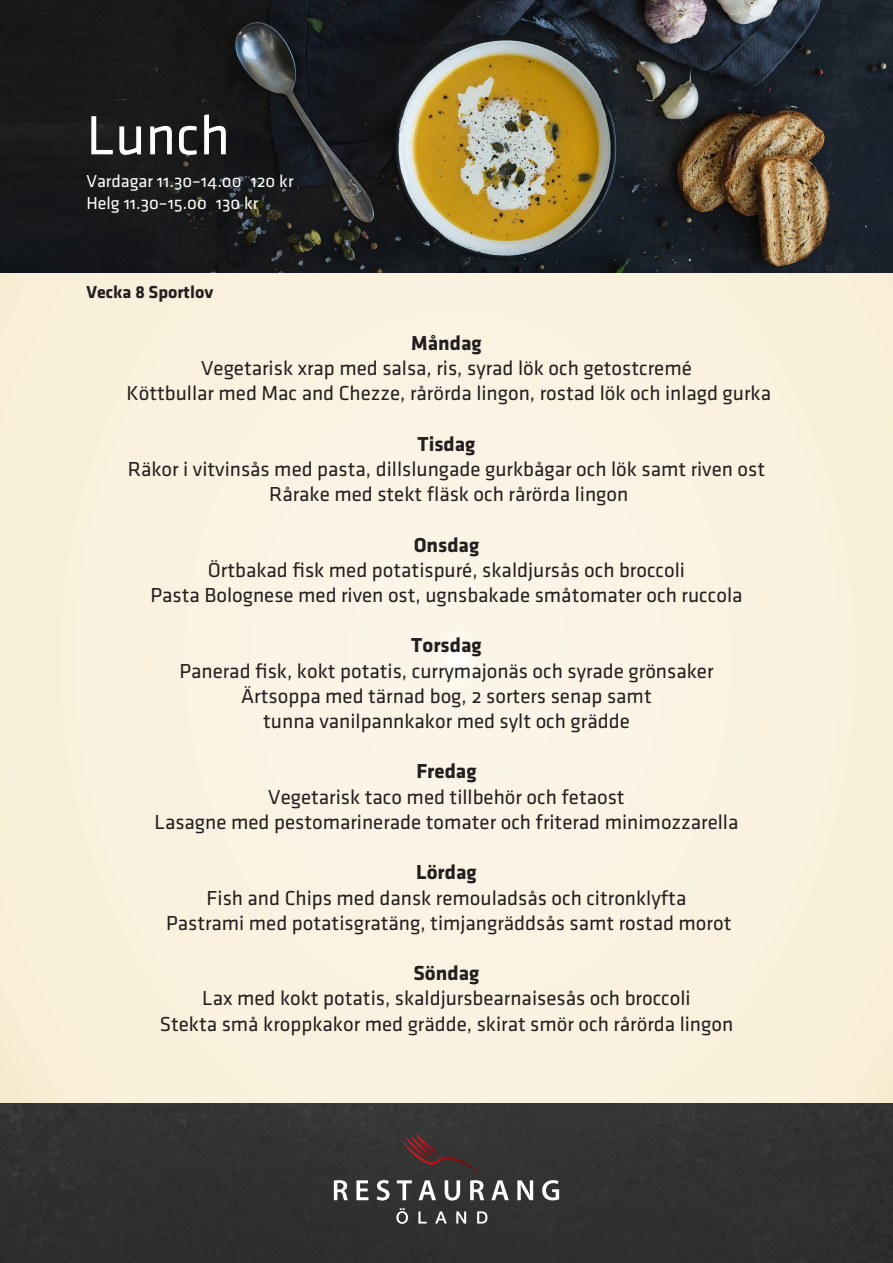
<style>
.page{position:relative;width:893px;height:1263px;background:#fff}
.page>*{position:absolute;margin:0;border:0;box-sizing:border-box;transform-origin:0 0}
.t1{font:57.3px "Klavika Regular OSF";color:#fff}
.t2{font:21px/25.2px "Klavika Regular OSF";color:#231f20;text-align:center}
.t3{font:700 21px "Klavika";color:#231f20}
.t4{font:18px/21.6px "Klavika Regular OSF";color:#fff}
.t5{font:700 18px "Klavika";color:#231f20}
</style>
<div class="page">
<div style="left:0;top:54px;width:893px;height:1209px;background:#faf2df"></div>
<img style="left:0;top:0;width:893px;height:272px">
<div style="left:0;top:1104px;width:893px;height:159px;background:#323031"></div>
<svg style="left:334px;top:1180px;width:14px;height:20px"></svg>
<svg style="left:356px;top:1180px;width:12px;height:20px"></svg>
<svg style="left:377px;top:1180px;width:13px;height:20px"></svg>
<svg style="left:397px;top:1180px;width:15px;height:20px"></svg>
<svg style="left:419px;top:1180px;width:17px;height:20px"></svg>
<svg style="left:445px;top:1180px;width:15px;height:20px"></svg>
<svg style="left:470px;top:1180px;width:14px;height:20px"></svg>
<svg style="left:491px;top:1180px;width:18px;height:20px"></svg>
<svg style="left:517px;top:1180px;width:16px;height:20px"></svg>
<svg style="left:542px;top:1180px;width:17px;height:20px"></svg>
<svg style="left:396px;top:1208px;width:12px;height:16px"></svg>
<svg style="left:418px;top:1211px;width:9px;height:12px"></svg>
<svg style="left:435px;top:1211px;width:12px;height:12px"></svg>
<svg style="left:456px;top:1211px;width:10px;height:12px"></svg>
<svg style="left:477px;top:1211px;width:10px;height:12px"></svg>
<svg style="left:401px;top:1133px;width:80px;height:41px;background:#423132"></svg>
<p class="t1" style="left:86px;top:106px;width:145px">Lunch</p>
<p class="t4" style="left:86px;top:170px;width:209px">Vardagar 11.30–14.00 120 kr<br>Helg 11.30–15.00 130 kr</p>
<p class="t5" style="left:86px;top:282px;width:128px">Vecka 8 Sportlov</p>
<p class="t3" style="left:411px;top:331px;width:72px">Måndag</p>
<p class="t2" style="left:201px;top:356px;width:492px">Vegetarisk xrap med salsa, ris, syrad lök och getostcremé</p>
<p class="t2" style="left:126px;top:381px;width:646px">Köttbullar med Mac and Chezze, rårörda lingon, rostad lök och inlagd gurka</p>
<p class="t3" style="left:417px;top:432px;width:59px">Tisdag</p>
<p class="t2" style="left:128px;top:457px;width:639px">Räkor i vitvinsås med pasta, dillslungade gurkbågar och lök samt riven ost</p>
<p class="t2" style="left:269px;top:482px;width:361px">Rårake med stekt fläsk och rårörda lingon</p>
<p class="t3" style="left:414px;top:533px;width:67px">Onsdag</p>
<p class="t2" style="left:208px;top:557px;width:479px">Örtbakad fisk med potatispuré, skaldjursås och broccoli</p>
<p class="t2" style="left:150px;top:583px;width:593px">Pasta Bolognese med riven ost, ugnsbakade småtomater och ruccola</p>
<p class="t3" style="left:411px;top:634px;width:72px">Torsdag</p>
<p class="t2" style="left:179px;top:658px;width:535px">Panerad fisk, kokt potatis, currymajonäs och syrade grönsaker</p>
<p class="t2" style="left:241px;top:683px;width:412px">Ärtsoppa med tärnad bog, 2 sorters senap samt tunna vanilpannkakor med sylt och grädde</p>
<p class="t3" style="left:416px;top:760px;width:62px">Fredag</p>
<p class="t2" style="left:268px;top:784px;width:358px">Vegetarisk taco med tillbehör och fetaost</p>
<p class="t2" style="left:155px;top:809px;width:585px">Lasagne med pestomarinerade tomater och friterad minimozzarella</p>
<p class="t3" style="left:416px;top:861px;width:62px">Lördag</p>
<p class="t2" style="left:207px;top:885px;width:481px">Fish and Chips med dansk remouladsås och citronklyfta</p>
<p class="t2" style="left:166px;top:910px;width:567px">Pastrami med potatisgratäng, timjangräddsås samt rostad morot</p>
<p class="t3" style="left:414px;top:961px;width:67px">Söndag</p>
<p class="t2" style="left:202px;top:986px;width:490px">Lax med kokt potatis, skaldjursbearnaisesås och broccoli</p>
<p class="t2" style="left:160px;top:1011px;width:575px">Stekta små kroppkakor med grädde, skirat smör och rårörda lingon</p>
</div>
